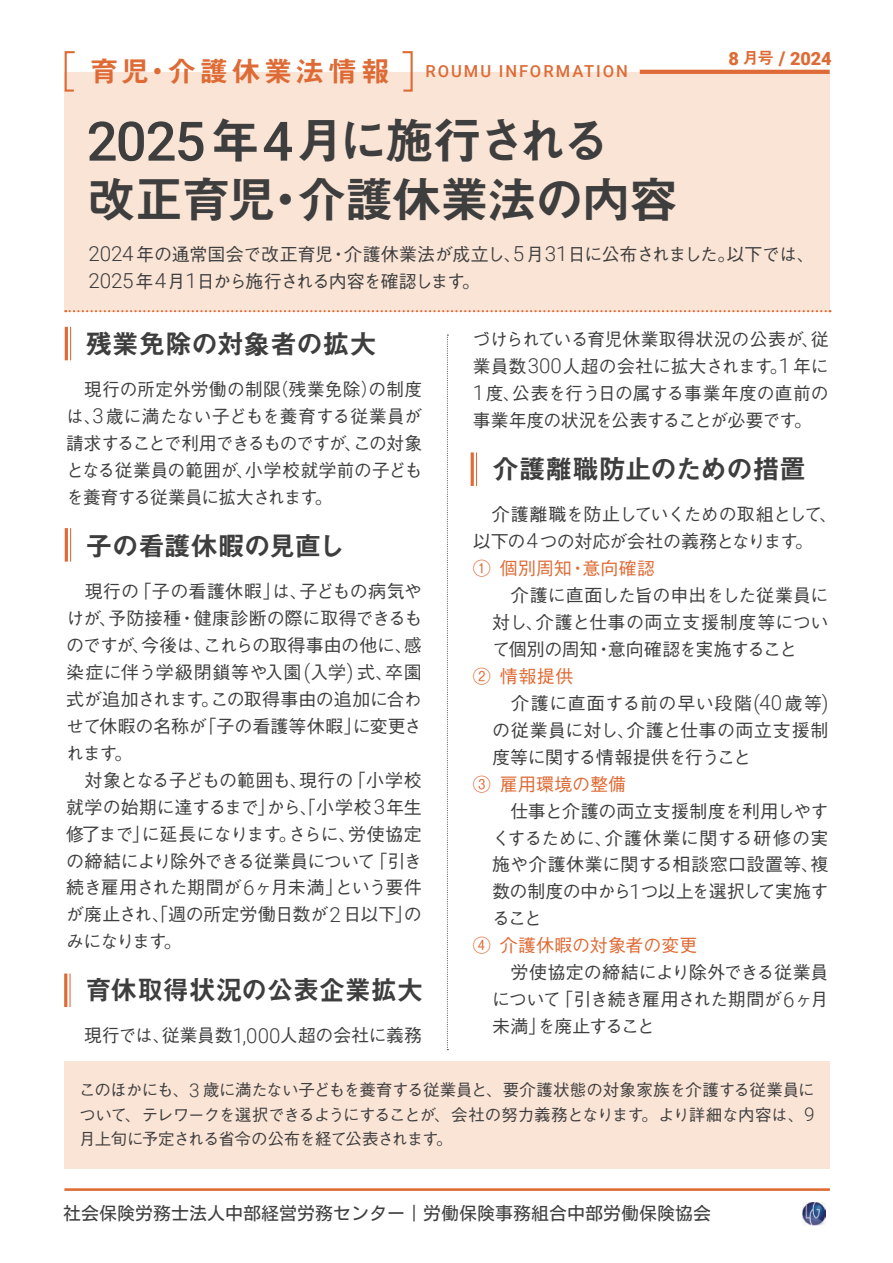
<style>
.page{position:relative;width:893px;height:1263px;background:#fff}
.page>*{position:absolute;margin:0;border:0;box-sizing:border-box;transform-origin:0 0}
.t1{font:49.5px/58.5px "Midashi Go Pr 6 N MB31 90 msp RKSJ H";letter-spacing:-.05em;color:#3e3e3f}
.t2{font:27px "Midashi Go Pr 6 N MB31 90 msp RKSJ H";letter-spacing:-.015em;color:#3e3e3f}
.t3{font:27px "Midashi Go Pr 6 N MB31 90 msp RKSJ H";letter-spacing:-.035em;color:#3e3e3f}
.t4{font:900 18.15px "Roboto";color:#de6b35}
.t5{font:18px/27px "Gothic BBB Pr 6 N Medium 90 msp RKSJ H";letter-spacing:-.02em;color:#3e3e3f;text-align:justify}
.t6{font:18px/27px "Gothic BBB Pr 6 N Medium 90 msp RKSJ H";letter-spacing:.02em;color:#3e3e3f}
.t7{font:18px "Motoya L Cedar W3 90 ms RKSJ H";color:#3f3f40}
.t8{font:18px "Gothic BBB Pr 6 N Medium 90 msp RKSJ H";letter-spacing:-.005em;color:#de6b35}
.t9{font:16.5px/24.5px "Gothic BBB Pr 6 N Medium 90 msp RKSJ H";letter-spacing:-.04em;color:#3e3e3f;text-align:justify}
.t10{font:500 16.5px "Roboto";letter-spacing:.12em;color:#de6b35}
.s1{font-family:"Midashi Go Pr 6 N MB31 90 msp RKSJ H";font-weight:400;font-size:16.5px}
.s2{font-size:18.9px}
.s3{font-family:"Midashi Go Pr 6 N MB31 90 msp RKSJ H";font-weight:400;font-size:28.8px}
.s4{font-family:"Roboto";font-weight:500;font-size:54.45px}
.s5{font-family:"Roboto";font-weight:300;font-size:20.7px}
.s6{font-family:"Roboto";font-weight:300;font-size:20.55px}
.s7{color:#de6b35}
.s8{font-family:"Roboto";font-weight:300;font-size:18.9px}
</style>
<div class="page">
<img style="left:802px;top:1202px;width:23px;height:23px">
<div style="left:64px;top:1061px;width:765px;height:107px;background:#fae4d5"></div>
<div style="left:65px;top:72px;width:765px;height:239px;background:#fae4d5"></div>
<svg style="left:65px;top:310px;width:765px;height:2px"></svg>
<hr style="left:640px;top:70px;width:190px;height:4px;background:#de6b35">
<svg style="left:64px;top:51px;width:11px;height:42px"></svg>
<svg style="left:402px;top:51px;width:11px;height:41px"></svg>
<hr style="left:65px;top:1189px;width:765px;height:2px;background:#de6b35">
<hr style="left:70px;top:327px;width:1px;height:33px;background:#de6b35">
<hr style="left:65px;top:327px;width:3px;height:33px;background:#de6b35">
<hr style="left:70px;top:528px;width:1px;height:34px;background:#de6b35">
<hr style="left:65px;top:528px;width:3px;height:34px;background:#de6b35">
<hr style="left:476px;top:452px;width:1px;height:34px;background:#de6b35">
<hr style="left:471px;top:452px;width:3px;height:34px;background:#de6b35">
<hr style="left:69px;top:974px;width:2px;height:33px;background:#de6b35">
<hr style="left:64px;top:974px;width:3px;height:33px;background:#de6b35">
<svg style="left:447px;top:335px;width:1px;height:715px"></svg>
<p class="t4" style="left:728px;top:48px;width:105px">8 <span class="s1">月号</span> <span class="s2">/</span> 2024</p>
<p class="t10" style="left:90px;top:62px;width:540px"><span class="s3">育児・介護休業法情報　</span>ROUMU INFORMATION</p>
<h1 class="t1" style="left:87px;top:118px;width:593px"><span class="s4">2025</span>年<span class="s4">4</span>月に施行される<br>改正育児・介護休業法の内容</h1>
<p class="t5" style="left:88px;top:243px;width:728px"><span class="s5">2024</span> 年の通常国会で改正育児・介護休業法が成立し、<span class="s5">5</span>月<span class="s5">31</span>日に公布されました。以下では、<br><span class="s5">2025</span> 年<span class="s5">4</span>月<span class="s5">1</span>日から施行される内容を確認します。</p>
<h2 class="t2" style="left:85px;top:333px;width:293px">残業免除の対象者の拡大</h2>
<p class="t5" style="left:66px;top:378px;width:357px">　現行の所定外労働の制限（残業免除）の制度は、<span class="s5">3</span>歳に満たない子どもを養育する従業員が請求することで利用できるものですが、この対象となる従業員の範囲が、小学校就学前の子どもを養育する従業員に拡大されます。</p>
<h2 class="t3" style="left:85px;top:535px;width:262px">子の看護休暇の見直し</h2>
<p class="t5" style="left:66px;top:580px;width:357px;text-align:left">　現行の「子の看護休暇」は、子どもの病気やけが、予防接種・健康診断の際に取得できるものですが、今後は、これらの取得事由の他に、感染症に伴う学級閉鎖等や入園<span class="s6">(</span>入学<span class="s6">)</span> 式、卒園式が追加されます。この取得事由の追加に合わせて休暇の名称が「子の看護等休暇」に変更されます。<br>　対象となる子どもの範囲も、現行の「小学校就学の始期に達するまで」から、「小学校<span class="s5">3</span>年生修了まで」に延長になります。さらに、労使協定の締結により除外できる従業員について「引き続き雇用された期間が<span class="s5">6</span>ヶ月未満」という要件が廃止され、「週の所定労働日数が<span class="s5">2</span>日以下」のみになります。</p>
<h2 class="t2" style="left:85px;top:980px;width:339px">育休取得状況の公表企業拡大</h2>
<p class="t5" style="left:84px;top:1025px;width:339px">現行では、従業員数<span class="s5">1</span><span class="s6">,</span><span class="s5">000</span>人超の会社に義務</p>
<p class="t5" style="left:473px;top:328px;width:357px">づけられている育児休業取得状況の公表が、従業員数<span class="s5">300</span>人超の会社に拡大されます。<span class="s5">1</span> 年に<span class="s5">1</span>度、公表を行う日の属する事業年度の直前の事業年度の状況を公表することが必要です。</p>
<h2 class="t2" style="left:492px;top:458px;width:316px">介護離職防止のための措置</h2>
<p class="t5" style="left:473px;top:503px;width:366px;text-align:left">　介護離職を防止していくための取組として、以下の<span class="s5">4</span>つの対応が会社の義務となります。<br><span class="s7">① 個別周知・意向確認</span></p>
<p class="t5" style="left:492px;top:584px;width:338px">　介護に直面した旨の申出をした従業員に対し、介護と仕事の両立支援制度等について個別の周知・意向確認を実施すること</p>
<p class="t6" style="left:492px;top:665px;width:338px;text-indent:-19px"><span class="s7">② 情報提供<br></span>　介護に直面する前の早い段階<span class="s6">(</span><span class="s5">40</span>歳等<span class="s6">)</span>の従業員に対し、介護と仕事の両立支援制度等に関する情報提供を行うこと</p>
<p class="t8" style="left:473px;top:777px;width:155px">③ 雇用環境の整備</p>
<p class="t5" style="left:492px;top:800px;width:338px">　仕事と介護の両立支援制度を利用しやすくするために、介護休業に関する研修の実施や介護休業に関する相談窓口設置等、複数の制度の中から<span class="s5">1</span>つ以上を選択して実施すること</p>
<p class="t8" style="left:473px;top:939px;width:226px">④ 介護休暇の対象者の変更</p>
<p class="t5" style="left:492px;top:962px;width:338px">　労使協定の締結により除外できる従業員について「引き続き雇用された期間が<span class="s5">6</span>ヶ月未満」を廃止すること</p>
<p class="t9" style="left:79px;top:1080px;width:737px">このほかにも、<span class="s8">3</span> 歳に満たない子どもを養育する従業員と、要介護状態の対象家族を介護する従業員について、テレワークを選択できるようにすることが、会社の努力義務となります。より詳細な内容は、<span class="s8">9</span>月上旬に予定される省令の公布を経て公表されます。</p>
<p class="t7" style="left:63px;top:1204px;width:649px">社会保険労務士法人中部経営労務センター｜労働保険事務組合中部労働保険協会</p>
</div>
